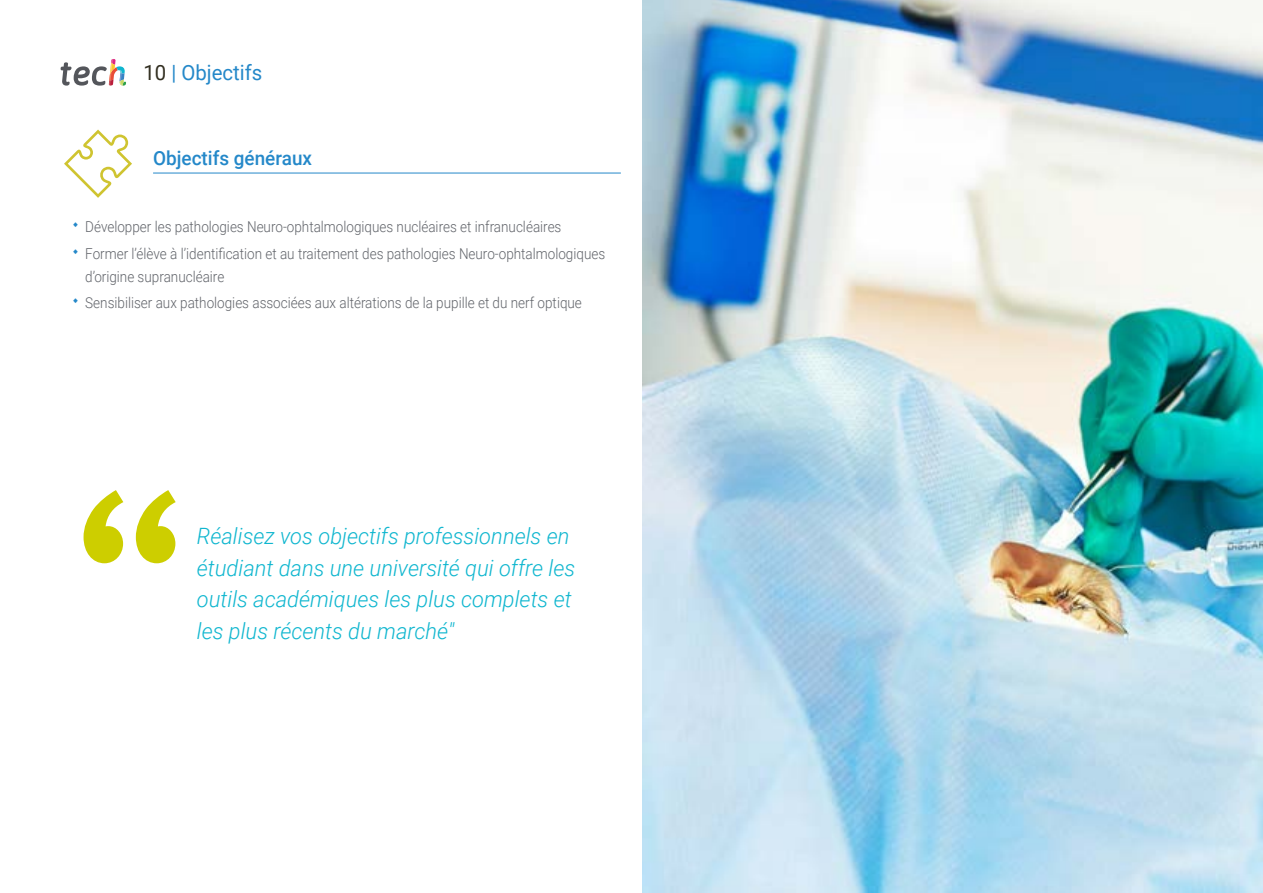
<style>
.page{position:relative;width:1263px;height:893px;background:#fff}
.page>*{position:absolute;margin:0;border:0;box-sizing:border-box;transform-origin:0 0}
.t1{font:italic 300 22.5px/31.5px "Roboto";color:#0fb6cf}
.t2{font:21px "Roboto";color:#2488c9}
.t3{font:500 19.5px "Roboto";color:#2488c9}
.t4{font:300 15px/26.7px "Roboto";color:#61646a;scale:.9 1}
.s1{color:#312e20}
</style>
<div class="page">
<hr style="left:153px;top:173px;width:468px;height:1px;background:#2488c9">
<svg style="left:64px;top:130px;width:68px;height:68px"></svg>
<svg style="left:61px;top:59px;width:65px;height:27px"></svg>
<img style="left:642px;top:0;width:621px;height:893px">
<svg style="left:84px;top:490px;width:92px;height:73px"></svg>
<h2 class="t2" style="left:144px;top:57px;width:120px"><span class="s1">10</span> | Objectifs</h2>
<h3 class="t3" style="left:153px;top:144px;width:160px">Objectifs généraux</h3>
<p class="t4" style="left:85px;top:213px;width:579px">Développer les pathologies Neuro-ophtalmologiques nucléaires et infranucléaires<br>Former l’élève à l’identification et au traitement des pathologies Neuro-ophtalmologiques</p>
<p class="t4" style="left:85px;top:262px;width:553px">d’origine supranucléaire<br>Sensibiliser aux pathologies associées aux altérations de la pupille et du nerf optique</p>
<h1 class="t1" style="left:197px;top:519px;width:380px">Réalisez vos objectifs professionnels en étudiant dans une université qui offre les outils académiques les plus complets et les plus récents du marché"</h1>
</div>
